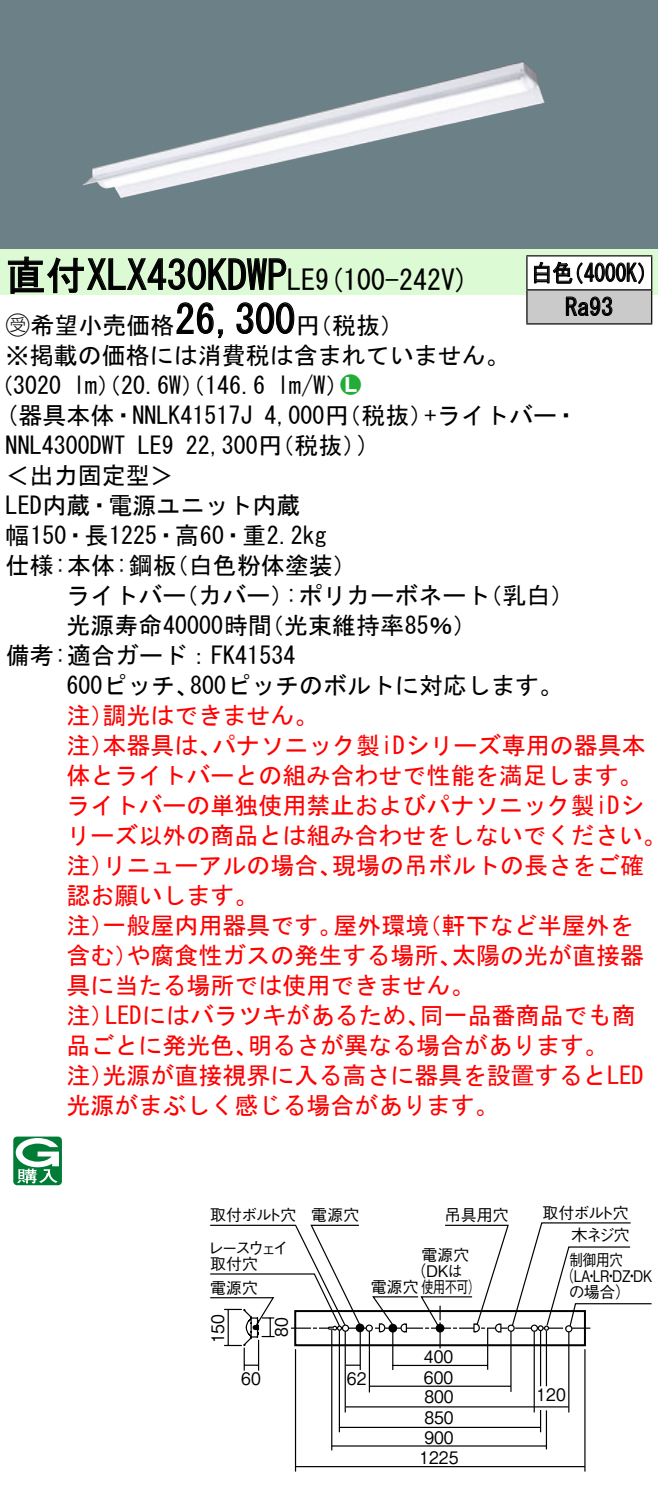
<style>
.page{position:relative;width:658px;height:1492px;background:#fff}
.page>*{position:absolute;margin:0;border:0;box-sizing:border-box;transform-origin:0 0}
.t1{font:40px "MS Gothic";color:#000}
.t2{font:28px "MS Gothic";color:#000}
.t3{font:24px/30px "MS Gothic";color:#f00}
.t4{font:24px/30.4px "MS Gothic";color:#000}
.t5{font:24px/34px "MS Gothic";color:#000;scale:.88 1}
.t6{font:24px "Ford Classification 1";color:#23ac38}
.t7{font:17.2px/20.8px "Gothic BBB Pro Medium 90 pv RKSJ H";color:#000;scale:.9 1}
.t8{font:16px "Gothic BBB Pro Medium 90 pv RKSJ H";letter-spacing:-.02em;color:#000}
.t9{font:16px/16px "Gothic BBB Pro Medium 90 pv RKSJ H";letter-spacing:-.02em;color:#000;scale:.85 1}
.s1{font-size:28px}
.s2{font-family:"Ford Classification 1"}
.s3{color:#fff}
</style>
<div class="page">
<div style="left:0;top:0;width:658px;height:249px;background:#6c8087"></div>
<img style="left:82px;top:61px;width:463px;height:137px">
<div style="left:0;top:249px;width:658px;height:46px;background:#dcfad4"></div>
<svg style="left:7px;top:256px;width:280px;height:38px"></svg>
<svg style="left:176px;top:302px;width:47px;height:37px"></svg>
<svg style="left:236px;top:302px;width:59px;height:32px"></svg>
<svg style="left:13px;top:1136px;width:49px;height:49px"></svg>
<div style="left:527px;top:256px;width:124px;height:34px;background:#fff"></div>
<div style="left:527px;top:290px;width:124px;height:34px;background:#cacaca"></div>
<hr style="left:526px;top:255px;width:126px;height:1px;background:#000">
<hr style="left:526px;top:256px;width:1px;height:33px;background:#000">
<hr style="left:651px;top:256px;width:1px;height:33px;background:#000">
<hr style="left:526px;top:289px;width:126px;height:1px;background:#000">
<hr style="left:526px;top:290px;width:1px;height:33px;background:#000">
<hr style="left:651px;top:290px;width:1px;height:33px;background:#000">
<hr style="left:526px;top:323px;width:126px;height:1px;background:#000">
<svg style="left:534px;top:261px;width:110px;height:23px"></svg>
<svg style="left:565px;top:296px;width:47px;height:20px"></svg>
<hr style="left:392px;top:1329px;width:1px;height:40px;background:#000">
<hr style="left:369px;top:1329px;width:1px;height:63px;background:#000">
<hr style="left:359px;top:1329px;width:2px;height:40px;background:#000">
<hr style="left:487px;top:1327px;width:1px;height:42px;background:#000">
<hr style="left:344px;top:1330px;width:2px;height:82px;background:#000">
<hr style="left:339px;top:1329px;width:1px;height:103px;background:#000">
<svg style="left:540px;top:1410px;width:1px;height:22px"></svg>
<hr style="left:533px;top:1331px;width:2px;height:81px;background:#000">
<hr style="left:331px;top:1329px;width:1px;height:121px;background:#000">
<hr style="left:545px;top:1410px;width:2px;height:39px;background:#000">
<hr style="left:540px;top:1330px;width:1px;height:56px;background:#000">
<hr style="left:545px;top:1330px;width:2px;height:56px;background:#000">
<hr style="left:295px;top:1348px;width:1px;height:123px;background:#000">
<hr style="left:584px;top:1348px;width:1px;height:123px;background:#000">
<hr style="left:393px;top:1364px;width:94px;height:1px;background:#000">
<hr style="left:369px;top:1385px;width:142px;height:1px;background:#000">
<hr style="left:345px;top:1406px;width:189px;height:1px;background:#000">
<hr style="left:339px;top:1426px;width:201px;height:1px;background:#000">
<hr style="left:332px;top:1445px;width:214px;height:1px;background:#000">
<hr style="left:296px;top:1465px;width:289px;height:2px;background:#000">
<hr style="left:510px;top:1330px;width:1px;height:61px;background:#000">
<svg style="left:346px;top:1364px;width:14px;height:1px"></svg>
<svg style="left:245px;top:1364px;width:13px;height:1px"></svg>
<hr style="left:243px;top:1347px;width:2px;height:23px;background:#000">
<hr style="left:258px;top:1339px;width:1px;height:31px;background:#000">
<svg style="left:210px;top:1222px;width:442px;height:126px"></svg>
<div style="left:565px;top:1325px;width:7px;height:6px;background:#fff;border-radius:50%"></div>
<div style="left:565px;top:1325px;width:7px;height:7px;border:1px solid #000;border-radius:50%"></div>
<hr style="left:568px;top:1331px;width:1px;height:81px;background:#000">
<hr style="left:534px;top:1406px;width:34px;height:1px;background:#000">
<h1 class="t1" style="left:6px;top:255px;width:311px">直付XLX430KDWP<span class="s1">LE</span></h1>
<p class="t4" style="left:296px;top:310px;width:109px">（円税抜(</p>
<p class="t2" style="left:315px;top:265px;width:155px">(9 100-242 (V</p>
<h1 class="t1" style="left:175px;top:299px;width:121px">26,300</h1>
<p class="t4" style="left:6px;top:310px;width:505px"><span class="s2">B</span>希望小売価格<br>※掲載の価格には消費税は含まれていません。</p>
<p class="t6" style="left:340px;top:372px;width:22px">2<span class="s3">7</span></p>
<p class="t4" style="left:277px;top:370px;width:73px">l m (W/</p>
<p class="t4" style="left:-11px;top:370px;width:74px">（3020</p>
<p class="t4" style="left:73px;top:370px;width:193px">lm）（20.6 ）（W 146.6</p>
<p class="t5" style="left:565px;top:256px;width:56px;text-indent:-34px">白色<br>Ra93</p>
<p class="t5" style="left:563px;top:256px;width:110px">（4000 (K</p>
<p class="t4" style="left:6px;top:400px;width:248px">(器具本体・NNLK41517J</p>
<p class="t4" style="left:424px;top:400px;width:155px">+ライトバー・</p>
<p class="t4" style="left:264px;top:400px;width:170px">4,000 （円税抜）</p>
<p class="t4" style="left:186px;top:430px;width:182px">22,300 （円税抜(</p>
<p class="t4" style="left:6px;top:430px;width:121px">NNL4300DWT</p>
<p class="t4" style="left:6px;top:460px;width:169px">＜出力固定型&lt;</p>
<p class="t4" style="left:6px;top:490px;width:296px">LED内蔵・電源ユニット内蔵</p>
<p class="t4" style="left:6px;top:520px;width:322px">幅150・長1225・高60・重2.2kg</p>
<p class="t4" style="left:165px;top:550px;width:194px">（白色粉体塗装(</p>
<p class="t4" style="left:138px;top:430px;width:37px">LE9</p>
<p class="t4" style="left:6px;top:550px;width:172px">仕様:本体:鋼板</p>
<p class="t4" style="left:357px;top:430px;width:13px">(</p>
<p class="t4" style="left:66px;top:580px;width:121px">ライトバー</p>
<p class="t4" style="left:174px;top:580px;width:121px">（カバー）</p>
<p class="t4" style="left:285px;top:580px;width:206px">:ポリカーボネート</p>
<p class="t4" style="left:478px;top:580px;width:97px">（乳白(</p>
<p class="t4" style="left:66px;top:610px;width:207px">光源寿命40000時間</p>
<p class="t4" style="left:6px;top:640px;width:291px">備考:適合ガード：FK41534</p>
<p class="t4" style="left:190px;top:670px;width:374px">800ピッチのボルトに対応します。</p>
<p class="t4" style="left:260px;top:610px;width:218px">（光束維持率85％(</p>
<p class="t4" style="left:66px;top:670px;width:134px">600ピッチ、</p>
<p class="t3" style="left:102px;top:700px;width:217px">調光はできません。</p>
<p class="t3" style="left:66px;top:700px;width:49px">注）</p>
<p class="t3" style="left:212px;top:730px;width:435px">パナソニック製iDシリーズ専用の器具本</p>
<p class="t3" style="left:66px;top:730px;width:49px">注）</p>
<p class="t3" style="left:66px;top:760px;width:577px">体とライトバーとの組み合わせで性能を満足します。</p>
<p class="t3" style="left:66px;top:790px;width:579px">ライトバーの単独使用禁止およびパナソニック製iDシ</p>
<p class="t3" style="left:66px;top:820px;width:601px">リーズ以外の商品とは組み合わせをしないでください。</p>
<p class="t3" style="left:332px;top:850px;width:314px">現場の吊ボルトの長さをご確</p>
<p class="t3" style="left:102px;top:730px;width:121px">本器具は、</p>
<p class="t3" style="left:66px;top:850px;width:193px">注）<br>認お願いします。</p>
<p class="t3" style="left:102px;top:850px;width:241px">リニューアルの場合、</p>
<p class="t3" style="left:102px;top:910px;width:241px">一般屋内用器具です。</p>
<p class="t3" style="left:333px;top:910px;width:97px">屋外環境</p>
<p class="t3" style="left:417px;top:910px;width:217px">（軒下など半屋外を</p>
<p class="t3" style="left:66px;top:910px;width:49px">注）</p>
<p class="t3" style="left:126px;top:940px;width:337px">や腐食性ガスの発生する場所、</p>
<p class="t3" style="left:452px;top:940px;width:194px">太陽の光が直接器</p>
<p class="t3" style="left:66px;top:940px;width:73px">含む）</p>
<p class="t3" style="left:66px;top:970px;width:409px">具に当たる場所では使用できません。</p>
<p class="t3" style="left:420px;top:1000px;width:217px">同一品番商品でも商</p>
<p class="t3" style="left:105px;top:1000px;width:326px">LEDにはバラツキがあるため、</p>
<p class="t3" style="left:66px;top:1000px;width:49px">注）</p>
<p class="t3" style="left:102px;top:1030px;width:542px;text-indent:-36px">品ごとに発光色、<br>光源が直接視界に入る高さに器具を設置するとLED</p>
<p class="t3" style="left:248px;top:1030px;width:362px">明るさが異なる場合があります。</p>
<p class="t3" style="left:66px;top:1060px;width:433px">注）<br>光源がまぶしく感じる場合があります。</p>
<p class="t8" style="left:210px;top:1201px;width:88px">取付ボルト穴</p>
<p class="t8" style="left:208px;top:1235px;width:83px">レースウェイ</p>
<p class="t8" style="left:210px;top:1250px;width:50px">取付穴</p>
<p class="t8" style="left:210px;top:1274px;width:49px">電源穴</p>
<p class="t7" style="left:205px;top:1343px;width:34px;rotate:-90deg">150</p>
<p class="t7" style="left:241px;top:1365px;width:23px">60</p>
<p class="t7" style="left:269px;top:1336px;width:23px;rotate:-90deg">80</p>
<p class="t8" style="left:311px;top:1201px;width:49px">電源穴</p>
<p class="t8" style="left:445px;top:1201px;width:65px">吊具用穴</p>
<p class="t8" style="left:421px;top:1242px;width:49px">電源穴</p>
<p class="t8" style="left:410px;top:1258px;width:54px">（DKは</p>
<p class="t8" style="left:371px;top:1274px;width:111px">電源穴使用不可(</p>
<p class="t7" style="left:424px;top:1343px;width:34px">400</p>
<p class="t7" style="left:347px;top:1365px;width:23px">62</p>
<p class="t7" style="left:424px;top:1364px;width:34px">600</p>
<p class="t7" style="left:424px;top:1404px;width:34px">850</p>
<p class="t7" style="left:424px;top:1383px;width:34px">800</p>
<p class="t7" style="left:419px;top:1424px;width:45px">900<br>1225</p>
<p class="t8" style="left:542px;top:1199px;width:88px">取付ボルト穴</p>
<p class="t8" style="left:571px;top:1222px;width:60px">木ネジ穴</p>
<p class="t9" style="left:560px;top:1249px;width:110px;text-indent:9px">制御用穴（LA LR DZ DK</p>
<p class="t9" style="left:569px;top:1265px;width:75px;text-align:center">・・<br>の場合(</p>
<p class="t9" style="left:625px;top:1265px;width:17px">・</p>
<p class="t7" style="left:536px;top:1382px;width:34px">120</p>
</div>
